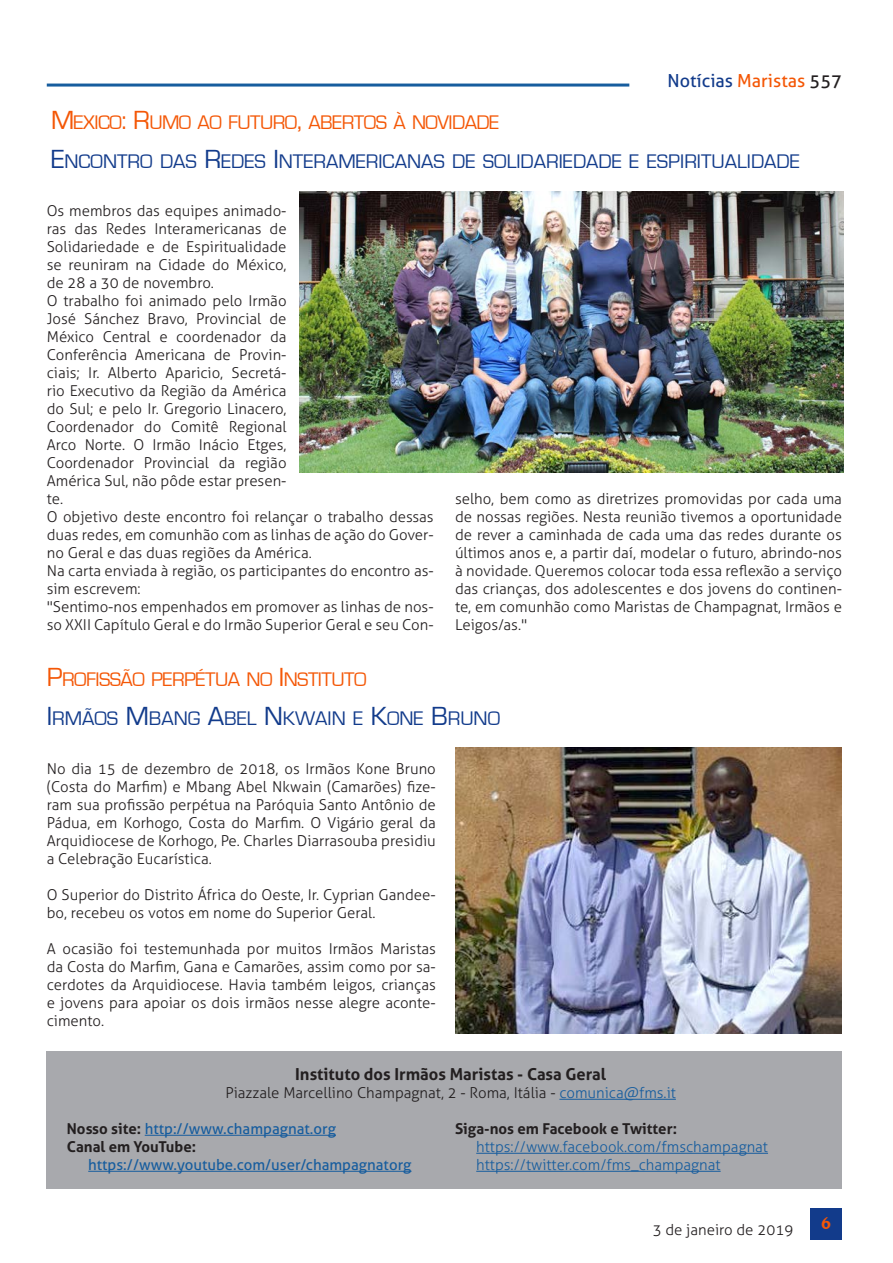
<style>
.page{position:relative;width:893px;height:1263px;background:#fff}
.page>*{position:absolute;margin:0;border:0;box-sizing:border-box;transform-origin:0 0}
.Titolo{font:20.25px "Eurostile";color:#123b8b}
.Titolo-2{font:20.25px "Eurostile";letter-spacing:-.025em;color:#f45706}
.t1{font:18px "Aller";color:#123b8b}
.t2{font:700 18px "Novarese IT Cby BT";color:#f45706}
.t3{font:700 16.5px "Aller";color:#231f20}
.Testo_sinEspacio{font:300 15px/18px "Aller";color:#231f20;text-align:justify}
.t4{font:700 15px/18px "Aller";color:#231f20}
.t5{font:300 15px/18px "Aller";color:#175d9e}
.t6{font:15px "Aller";color:#175d9e}
.s1{color:#f45706}
.s2{color:#231f20}
.s3{font-size:27px}
.s4{color:#175d9e}
.s5{font-weight:400;color:#175d9e}
</style>
<div class="page">
<hr style="left:47px;top:84px;width:582px;height:3px;background:#175d9e">
<div style="left:810px;top:1208px;width:32px;height:31px;background:#123b8b"></div>
<div style="left:47px;top:1051px;width:795px;height:138px;background:#a8a9ad"></div>
<hr style="left:559px;top:1099px;width:117px;height:1px;background:#175d9e">
<hr style="left:145px;top:1135px;width:191px;height:1px;background:#175d9e">
<hr style="left:88px;top:1171px;width:323px;height:1px;background:#175d9e">
<hr style="left:476px;top:1153px;width:292px;height:1px;background:#175d9e">
<hr style="left:476px;top:1171px;width:245px;height:1px;background:#175d9e">
<img style="left:299px;top:191px;width:545px;height:281px">
<img style="left:455px;top:747px;width:387px;height:286px">
<p class="t1" style="left:667px;top:69px;width:176px">Notícias <span class="s1">Maristas</span> <span class="s2">557</span></p>
<p class="Titolo-2" style="left:51px;top:111px;width:450px"><span class="s3">M</span> EXICO<span class="s3">: R</span>UMO AO FUTURO<span class="s3">,</span> ABERTOS À NOVIDADE</p>
<p class="Titolo" style="left:51px;top:151px;width:750px"><span class="s3">E</span>NCONTRO DAS <span class="s3">R</span>EDES <span class="s3">I</span> NTERAMERICANAS DE SOLIDARIEDADE E ESPIRITUALIDADE</p>
<p class="Testo_sinEspacio" style="left:47px;top:202px;width:241px">Os membros das equipes animado&shy;ras das Redes Interamericanas de Solidariedade e de Espiritualidade se reuniram na Cidade do México, de 28 a 30 de novembro.</p>
<p class="Testo_sinEspacio" style="left:47px;top:292px;width:241px">O trabalho foi animado pelo Irmão José Sánchez Bravo, Provincial de México Central e coordenador da Conferência Americana de Provin&shy;ciais; Ir. Alberto Aparicio, Secretá&shy;rio Executivo da Região da América do Sul; e pelo Ir. Gregorio Linacero, Coordenador do Comitê Regional Arco Norte. O Irmão Inácio Etges, Coordenador Provincial da região América Sul, não pôde estar presen&shy;te.</p>
<p class="Testo_sinEspacio" style="left:47px;top:508px;width:388px">O objetivo deste encontro foi relançar o trabalho dessas duas redes, em comunhão com as linhas de ação do Gover&shy;no Geral e das duas regiões da América.</p>
<p class="Testo_sinEspacio" style="left:47px;top:562px;width:388px">Na carta enviada à região, os participantes do encontro as&shy;sim escrevem:</p>
<p class="Testo_sinEspacio" style="left:47px;top:598px;width:388px">"Sentimo-nos empenhados em promover as linhas de nos&shy;so XXII Capítulo Geral e do Irmão Superior Geral e seu Con-</p>
<p class="Testo_sinEspacio" style="left:455px;top:490px;width:388px">selho, bem como as diretrizes promovidas por cada uma de nossas regiões. Nesta reunião tivemos a oportunidade de rever a caminhada de cada uma das redes durante os últimos anos e, a partir daí, modelar o futuro, abrindo-nos à novidade. Queremos colocar toda essa reflexão a serviço das crianças, dos adolescentes e dos jovens do continen&shy;te, em comunhão como Maristas de Champagnat, Irmãos e Leigos/as."</p>
<p class="Titolo-2" style="left:47px;top:668px;width:321px"><span class="s3">P</span>ROFISSÃO PERPÉTUA NO <span class="s3">I</span> NSTITUTO</p>
<p class="Titolo" style="left:47px;top:708px;width:455px"><span class="s3">I</span> RMÃOS <span class="s3">M</span> BANG <span class="s3">A</span>BEL <span class="s3">N</span> KWAIN E <span class="s3">K</span>ONE <span class="s3">B</span>RUNO</p>
<p class="Testo_sinEspacio" style="left:47px;top:760px;width:391px">No dia 15 de dezembro de 2018, os Irmãos Kone Bruno (Costa do Marfim) e Mbang Abel Nkwain (Camarões) fize&shy;ram sua profissão perpétua na Paróquia Santo Antônio de Pádua, em Korhogo, Costa do Marfim. O Vigário geral da Arquidiocese de Korhogo, Pe. Charles Diarrasouba presidiu a Celebração Eucarística.</p>
<p class="Testo_sinEspacio" style="left:47px;top:886px;width:391px">O Superior do Distrito África do Oeste, Ir. Cyprian Gandee&shy;bo, recebeu os votos em nome do Superior Geral.</p>
<p class="Testo_sinEspacio" style="left:47px;top:940px;width:391px">A ocasião foi testemunhada por muitos Irmãos Maristas da Costa do Marfim, Gana e Camarões, assim como por sa&shy;cerdotes da Arquidiocese. Havia também leigos, crianças e jovens para apoiar os dois irmãos nesse alegre aconte&shy;cimento.</p>
<p class="t3" style="left:295px;top:1064px;width:312px">Instituto dos Irmãos Maristas - Casa Geral</p>
<p class="Testo_sinEspacio" style="left:226px;top:1084px;width:452px">Piazzale Marcellino Champagnat, 2 - Roma, Itália - <span class="s4">comunica@fms.it</span></p>
<p class="t4" style="left:67px;top:1120px;width:270px">Nosso site: <span class="s5">http://www.champagnat.org<br></span>Canal em YouTube:</p>
<p class="t6" style="left:88px;top:1156px;width:325px">https://www.youtube.com/user/champagnatorg</p>
<p class="t4" style="left:455px;top:1120px;width:224px">Siga-nos em Facebook e Twitter:</p>
<p class="t5" style="left:476px;top:1138px;width:293px">https://www.facebook.com/fmschampagnat https://twitter.com/fms_champagnat</p>
<p class="Testo_sinEspacio" style="left:653px;top:1220px;width:142px">3 de janeiro de 2019</p>
<p class="t2" style="left:821px;top:1212px;width:12px">6</p>
</div>
